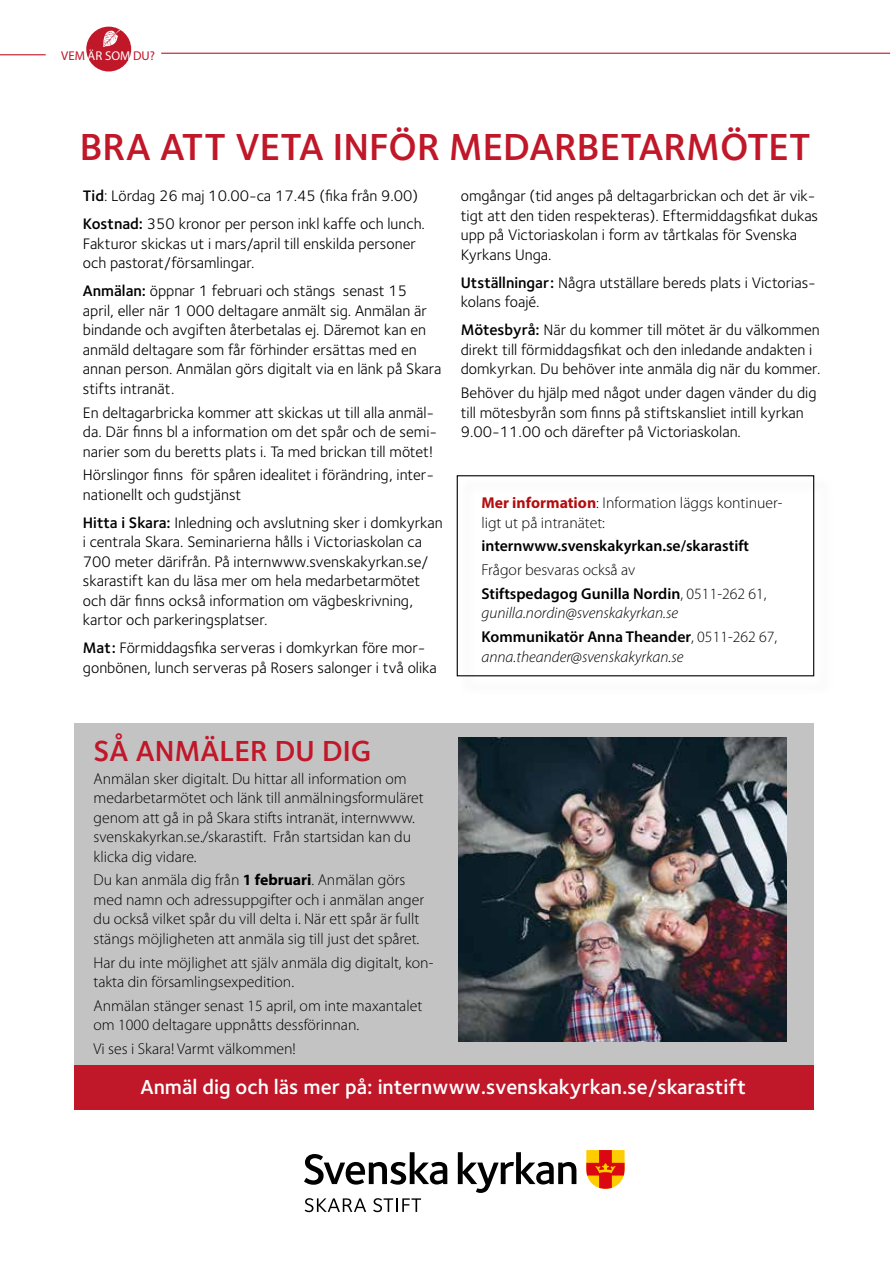
<style>
.page{position:relative;width:893px;height:1263px;background:#fff}
.page>*{position:absolute;margin:0;border:0;box-sizing:border-box;transform-origin:0 0}
.t1{font:600 39px "Foundry Sterling";color:#c01729}
.t2{font:600 30px "Foundry Sterling";color:#c01729}
.t3{font:600 21px "Foundry Sterling";color:#fff}
.t4{font:15.75px/19.5px "Foundry Sterling";color:#000}
.t5{font:300 15.75px/19.5px "Myriad Pro";color:#000}
.t6{font:italic 300 15.75px/23.7px "Myriad Pro";color:#000}
.t7{font:600 15.75px "Myriad Pro";color:#000}
.t8{font:12.75px "Myriad Pro";color:#c01729}
.s1{color:#fff}
.s2{font-weight:600}
.s3{font-weight:700;color:#b20e10}
.s4{font-weight:600;font-style:normal}
.s5{font-style:normal}
.s6{font-weight:700}
</style>
<div class="page">
<div style="left:457px;top:475px;width:357px;height:201px;border:1px solid #000"></div>
<hr style="left:161px;top:53px;width:729px;height:1px;background:#c01729">
<hr style="left:0;top:54px;width:46px;height:1px;background:#c01729">
<div style="left:86px;top:27px;width:45px;height:45px;background:#c01729;border-radius:50%"></div>
<svg style="left:103px;top:29px;width:18px;height:18px"></svg>
<svg style="left:305px;top:1198px;width:61px;height:14px"></svg>
<svg style="left:373px;top:1198px;width:48px;height:14px"></svg>
<svg style="left:304px;top:1152px;width:143px;height:33px"></svg>
<svg style="left:458px;top:1152px;width:118px;height:41px"></svg>
<svg style="left:586px;top:1150px;width:39px;height:39px;background:#ed7426"></svg>
<div style="left:74px;top:723px;width:740px;height:375px;background:#c3c3c4"></div>
<img style="left:459px;top:738px;width:327px;height:304px">
<div style="left:74px;top:1065px;width:740px;height:45px;background:#c01729"></div>
<p class="t8" style="left:61px;top:48px;width:95px">VEM <span class="s1">ÄR SOM</span> DU?</p>
<h1 class="t1" style="left:80px;top:119px;width:733px">BRA ATT VETA INFÖR MEDARBETARMÖTET</h1>
<p class="t4" style="left:83px;top:182px;width:344px;line-height:28px"><span class="s2">Tid</span>: Lördag 26 maj 10.00-ca 17.45 (fika från 9.00)<br><span class="s2">Kostnad:</span> 350 kronor per person inkl kaffe och lunch.</p>
<p class="t4" style="left:83px;top:233px;width:335px">Fakturor skickas ut i mars/april till enskilda personer och pastorat/församlingar.</p>
<p class="t4" style="left:83px;top:281px;width:360px"><span class="s2">Anmälan:</span> öppnar 1 februari och stängs senast 15 april, eller när 1 000 deltagare anmält sig. Anmälan är bindande och avgiften återbetalas ej. Däremot kan en anmäld deltagare som får förhinder ersättas med en annan person. Anmälan görs digitalt via en länk på Skara stifts intranät.</p>
<p class="t4" style="left:83px;top:402px;width:356px">En deltagarbricka kommer att skickas ut till alla anmäl&shy;da. Där finns bl a information om det spår och de semi&shy;narier som du beretts plats i. Ta med brickan till mötet!</p>
<p class="t4" style="left:83px;top:465px;width:353px">Hörslingor finns för spåren idealitet i förändring, inter&shy;nationellt och gudstjänst</p>
<p class="t4" style="left:83px;top:512px;width:361px"><span class="s2">Hitta i Skara:</span> Inledning och avslutning sker i domkyrkan i centrala Skara. Seminarierna hålls i Victoriaskolan ca 700 meter därifrån. På internwww.svenskakyrkan.se/ skarastift kan du läsa mer om hela medarbetarmötet och där finns också information om vägbeskrivning, kartor och parkeringsplatser.</p>
<p class="t4" style="left:83px;top:638px;width:355px"><span class="s2">Mat:</span> Förmiddagsfika serveras i domkyrkan före mor&shy;gonbönen, lunch serveras på Rosers salonger i två olika</p>
<p class="t4" style="left:461px;top:186px;width:359px">omgångar (tid anges på deltagarbrickan och det är vik&shy;tigt att den tiden respekteras). Eftermiddagsfikat dukas upp på Victoriaskolan i form av tårtkalas för Svenska Kyrkans Unga.</p>
<p class="t4" style="left:461px;top:272px;width:357px"><span class="s2">Utställningar:</span> Några utställare bereds plats i Victorias&shy;kolans foajé.</p>
<p class="t4" style="left:461px;top:320px;width:361px"><span class="s2">Mötesbyrå:</span> När du kommer till mötet är du välkommen direkt till förmiddagsfikat och den inledande andakten i domkyrkan. Du behöver inte anmäla dig när du kommer.</p>
<p class="t4" style="left:461px;top:383px;width:357px">Behöver du hjälp med något under dagen vänder du dig till mötesbyrån som finns på stiftskansliet intill kyrkan<br>9.00-11.00 och därefter på Victoriaskolan.</p>
<p class="t5" style="left:481px;top:493px;width:302px"><span class="s3">Mer information</span>: Information läggs kontinuer&shy;ligt ut på intranätet:</p>
<p class="t7" style="left:481px;top:536px;width:269px">internwww.svenskakyrkan.se/skarastift</p>
<p class="t5" style="left:481px;top:558px;width:287px;line-height:23.7px">Frågor besvaras också av<br><span class="s2">Stiftspedagog Gunilla Nordin</span>, 0511-262 61,</p>
<p class="t6" style="left:481px;top:602px;width:297px">gunilla.nordin@svenskakyrkan.se<br><span class="s4">Kommunikatör Anna Theander</span><span class="s5">, 0511-262 67,</span></p>
<p class="t6" style="left:481px;top:645px;width:204px">anna.theander@svenskakyrkan.se</p>
<h2 class="t2" style="left:94px;top:730px;width:279px">SÅ ANMÄLER DU DIG</h2>
<p class="t5" style="left:94px;top:768px;width:332px">Anmälan sker digitalt. Du hittar all information om medarbetarmötet och länk till anmälningsformuläret genom att gå in på Skara stifts intranät, internwww. svenskakyrkan.se./skarastift. Från startsidan kan du klicka dig vidare.</p>
<p class="t5" style="left:94px;top:870px;width:332px">Du kan anmäla dig från <span class="s6">1 februari</span>. Anmälan görs med namn och adressuppgifter och i anmälan anger du också vilket spår du vill delta i. När ett spår är fullt stängs möjligheten att anmäla sig till just det spåret.</p>
<p class="t5" style="left:94px;top:952px;width:341px">Har du inte möjlighet att själv anmäla dig digitalt, kon&shy;takta din församlingsexpedition.</p>
<p class="t5" style="left:94px;top:996px;width:330px">Anmälan stänger senast 15 april, om inte maxantalet om 1000 deltagare uppnåtts dessförinnan.</p>
<p class="t5" style="left:94px;top:1039px;width:204px">Vi ses i Skara! Varmt välkommen!</p>
<h3 class="t3" style="left:140px;top:1072px;width:607px">Anmäl dig och läs mer på: internwww.svenskakyrkan.se/skarastift</h3>
</div>
